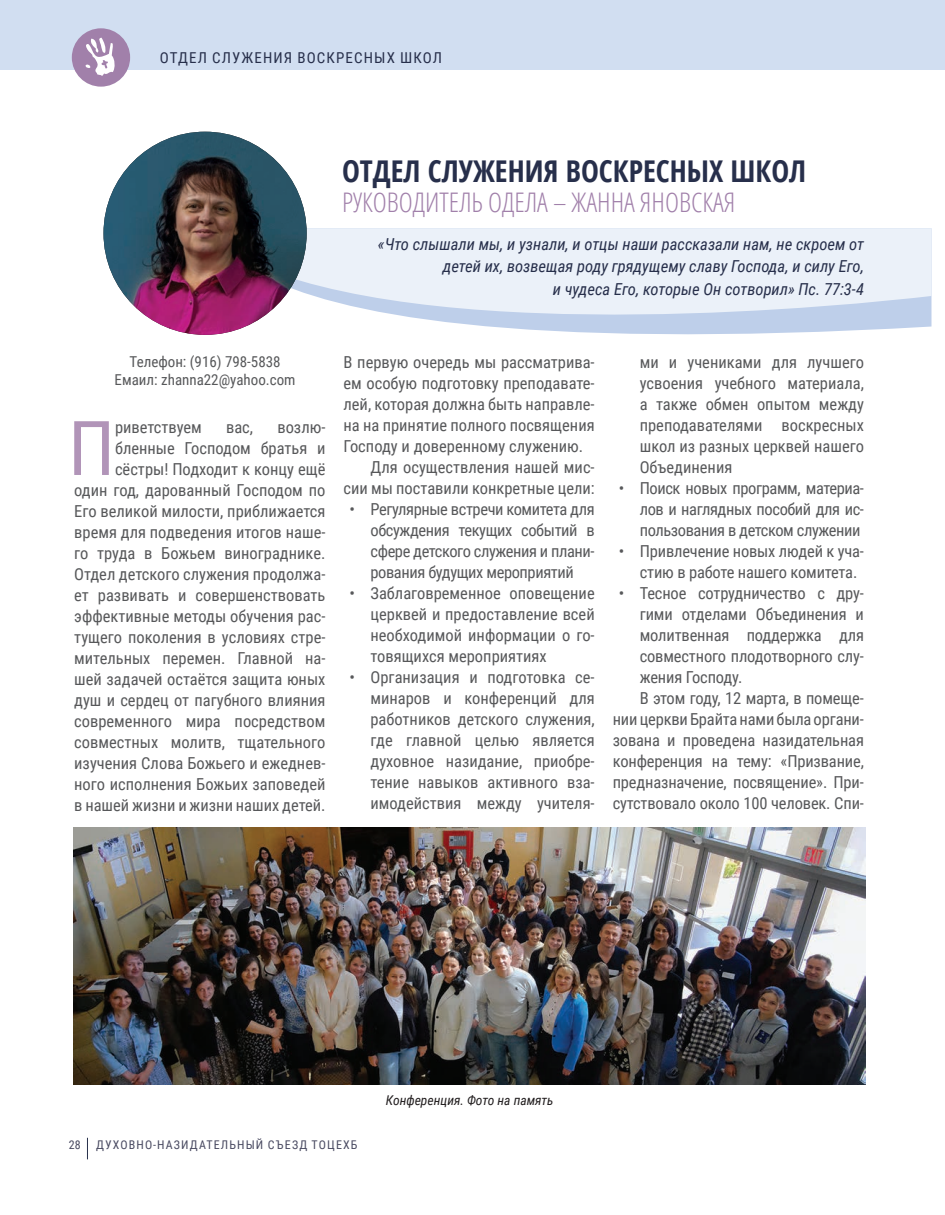
<style>
.page{position:relative;width:945px;height:1215px;background:#fff}
.page>*{position:absolute;margin:0;border:0;box-sizing:border-box;transform-origin:0 0}
.DROP-CAP{font:75.6px "Roboto Condensed";color:#b194b8}
.DEP_HEADER{font:700 30px "Open Sans Condensed";color:#272f4b}
.DEP_LEADER_SAME_LINE{font:300 27px "Open Sans Condensed";color:#a180aa}
.DROP-CAP-2{font:16.5px/21px "Roboto Condensed";color:#57585a;text-align:justify}
.TEXT_no-keep{font:16.5px/21px "Roboto Condensed";letter-spacing:-.01em;color:#57585a;text-align:justify}
.DEP_BIBLE_TEXT_WHITE{font:italic 16.5px/22.5px "Roboto Condensed";color:#272f4b;text-align:right}
.TEXT{font:16.5px/21px "Roboto Condensed";color:#57585a;text-align:right}
.DEP_CONTACT{font:15px "Roboto Condensed";color:#57585a}
.Contact_Head{font:15px "Roboto Condensed";letter-spacing:.075em;color:#272f4b}
.bible{font:italic 13.5px "Roboto Condensed";color:#231f20}
.t1{font:12px "Roboto Condensed";letter-spacing:.095em;color:#494a61}
</style>
<div class="page">
<div style="left:0;top:0;width:945px;height:70px;background:#d1def1"></div>
<svg style="left:262px;top:228px;width:670px;height:107px;background:#e4ecf6"></svg>
<img style="left:104px;top:132px;width:203px;height:203px;border-radius:102px">
<div style="left:72px;top:28px;width:58px;height:59px;background:#a180aa;border-radius:50%"></div>
<svg style="left:85px;top:38px;width:30px;height:38px"></svg>
<img style="left:74px;top:828px;width:792px;height:257px">
<svg style="left:87px;top:1138px;width:1px;height:21px"></svg>
<p class="Contact_Head" style="left:160px;top:47px;width:284px">ОТДЕЛ СЛУЖЕНИЯ ВОСКРЕСНЫХ ШКОЛ</p>
<p class="DEP_HEADER" style="left:342px;top:150px;width:466px">ОТДЕЛ СЛУЖЕНИЯ ВОСКРЕСНЫХ ШКОЛ</p>
<p class="DEP_LEADER_SAME_LINE" style="left:342px;top:184px;width:395px">РУКОВОДИТЕЛЬ ОДЕЛА – ЖАННА ЯНОВСКАЯ</p>
<p class="DEP_BIBLE_TEXT_WHITE" style="left:378px;top:232px;width:488px">«Что слышали мы, и узнали, и отцы наши рассказали нам, не скроем от детей их, возвещая роду грядущему славу Господа, и силу Его,<br>и чудеса Его, которые Он сотворил» Пс. 77:3-4</p>
<p class="DEP_CONTACT" style="left:130px;top:351px;width:153px">Телефон: (916) 798-5838</p>
<p class="DEP_CONTACT" style="left:115px;top:369px;width:182px">Eмаил: zhanna22@yahoo.com</p>
<p class="DROP-CAP" style="left:68px;top:395px;width:48px">П</p>
<p class="DROP-CAP-2" style="left:115px;top:416px;width:88px">риветствуем</p>
<p class="DROP-CAP-2" style="left:226px;top:416px;width:29px">вас,</p>
<p class="DROP-CAP-2" style="left:74px;top:416px;width:253px;text-align:right">возлю-<br>бленные Господом братья и сёстры! Подходит к концу ещё<br>один год, дарованный Господом по<br>Его великой милости, приближается время для подведения итогов наше&shy;го труда в Божьем винограднике.<br>Отдел детского служения продолжа&shy;ет развивать и совершенствовать эффективные методы обучения рас&shy;тущего поколения в условиях стре&shy;мительных перемен. Главной на&shy;шей задачей остаётся защита юных душ и сердец от пагубного влияния современного мира посредством совместных молитв, тщательного изучения Слова Божьего и ежеднев&shy;ного исполнения Божьих заповедей в нашей жизни и жизни наших детей.</p>
<p class="DROP-CAP-2" style="left:344px;top:351px;width:253px">В первую очередь мы рассматрива&shy;ем особую подготовку преподавате&shy;лей, которая должна быть направле&shy;на на принятие полного посвящения Господу и доверенному служению.</p>
<p class="TEXT" style="left:344px;top:456px;width:253px">Для осуществления нашей мис&shy;сии мы поставили конкретные цели:</p>
<p class="DROP-CAP-2" style="left:370px;top:498px;width:226px;text-indent:-21px">• Регулярные встречи комитета для обсуждения текущих событий в сфере детского служения и плани&shy;рования будущих мероприятий</p>
<p class="DROP-CAP-2" style="left:370px;top:582px;width:226px;text-indent:-21px">• Заблаговременное оповещение церквей и предоставление всей необходимой информации о го&shy;товящихся мероприятиях</p>
<p class="DROP-CAP-2" style="left:370px;top:666px;width:226px;text-indent:-21px">• Организация и подготовка се&shy;минаров и конференций для работников детского служения, где главной целью является духовное назидание, приобре&shy;тение навыков активного вза&shy;имодействия между учителя-</p>
<p class="DROP-CAP-2" style="left:640px;top:351px;width:226px">ми и учениками для лучшего усвоения учебного материала, а также обмен опытом между преподавателями воскресных школ из разных церквей нашего Объединения</p>
<p class="DROP-CAP-2" style="left:640px;top:477px;width:226px;text-indent:-21px">• Поиск новых программ, материа&shy;лов и наглядных пособий для ис&shy;пользования в детском служении</p>
<p class="DROP-CAP-2" style="left:640px;top:540px;width:226px;text-indent:-21px">• Привлечение новых людей к уча&shy;стию в работе нашего комитета.</p>
<p class="DROP-CAP-2" style="left:640px;top:582px;width:226px;text-indent:-21px">• Тесное сотрудничество с дру&shy;гими отделами Объединения и молитвенная поддержка для совместного плодотворного слу&shy;жения Господу.</p>
<p class="TEXT_no-keep" style="left:613px;top:687px;width:253px;text-indent:27px">В этом году, 12 марта, в помеще&shy;нии церкви Брайта нами была органи&shy;зована и проведена назидательная конференция на тему: «Призвание, предназначение, посвящение». При&shy;сутствовало около 100 человек. Спи-</p>
<p class="bible" style="left:386px;top:1091px;width:169px">Конференция. Фото на память</p>
<p class="t1" style="left:69px;top:1137px;width:13px">28</p>
<p class="t1" style="left:96px;top:1137px;width:263px">ДУХОВНО-НАЗИДАТЕЛЬНЫЙ СЪЕЗД ТОЦЕХБ</p>
</div>
